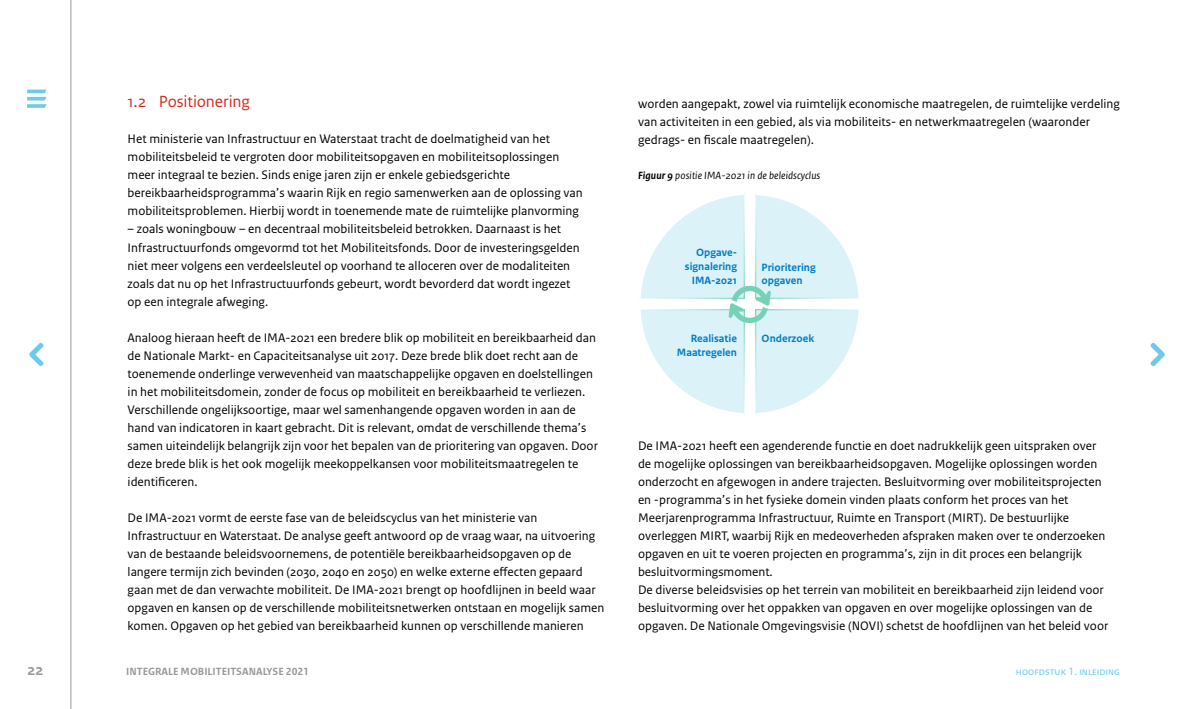
<style>
.page{position:relative;width:1191px;height:709px;background:#fff}
.page>*{position:absolute;margin:0;border:0;box-sizing:border-box;transform-origin:0 0}
.t1{font:17px "Rijksoverheid Sans Text";letter-spacing:-.01em;color:#d52b1e}
.t2{font:700 16px "Rijksoverheid Sans Heading";color:#999}
.t3{font:13px/18px "Rijksoverheid Sans Text";color:#000}
.t4{font:700 11.1px/13.9px "Rijksoverheid Sans Text";color:#007bc7;text-align:right}
.t5{font:italic 11px "Rijksoverheid Sans Text";letter-spacing:.01em;color:#000}
.t6{font:700 11px "Rijksoverheid Sans Text";color:#999}
.t7{font:11px "Rijksoverheid Sans Text";color:#6dcbe9}
.s1{font-weight:700}
</style>
<div class="page">
<svg style="left:639px;top:194px;width:220px;height:220px"></svg>
<svg style="left:728px;top:283px;width:43px;height:42px"></svg>
<svg style="left:1150px;top:342px;width:15px;height:24px"></svg>
<hr style="left:71px;top:0;width:1px;height:709px;background:#999">
<svg style="left:29px;top:342px;width:15px;height:24px"></svg>
<svg style="left:27px;top:90px;width:20px;height:18px"></svg>
<p class="t2" style="left:28px;top:660px;width:17px">22</p>
<h1 class="t1" style="left:128px;top:92px;width:124px">1.2 Positionering</h1>
<p class="t3" style="left:128px;top:130px;width:456px">Het ministerie van Infrastructuur en Waterstaat tracht de doelmatigheid van het mobiliteitsbeleid te vergroten door mobiliteitsopgaven en mobiliteitsoplossingen meer integraal te bezien. Sinds enige jaren zijn er enkele gebiedsgerichte bereikbaarheidsprogramma’s waarin Rijk en regio samenwerken aan de oplossing van mobiliteitsproblemen. Hierbij wordt in toenemende mate de ruimtelijke planvorming</p>
<p class="t3" style="left:128px;top:220px;width:454px">– zoals woningbouw – en decentraal mobiliteitsbeleid betrokken. Daarnaast is het Infrastructuurfonds omgevormd tot het Mobiliteitsfonds. Door de investeringsgelden niet meer volgens een verdeelsleutel op voorhand te alloceren over de modaliteiten zoals dat nu op het Infrastructuurfonds gebeurt, wordt bevorderd dat wordt ingezet op een integrale afweging.</p>
<p class="t3" style="left:128px;top:328px;width:472px">Analoog hieraan heeft de IMA-2021 een bredere blik op mobiliteit en bereikbaarheid dan de Nationale Markt- en Capaciteitsanalyse uit 2017. Deze brede blik doet recht aan de toenemende onderlinge verwevenheid van maatschappelijke opgaven en doelstellingen in het mobiliteitsdomein, zonder de focus op mobiliteit en bereikbaarheid te verliezen.<br>Verschillende ongelijksoortige, maar wel samenhangende opgaven worden in aan de hand van indicatoren in kaart gebracht. Dit is relevant, omdat de verschillende thema’s samen uiteindelijk belangrijk zijn voor het bepalen van de prioritering van opgaven. Door deze brede blik is het ook mogelijk meekoppelkansen voor mobiliteitsmaatregelen te identificeren.</p>
<p class="t3" style="left:128px;top:508px;width:478px">De IMA-2021 vormt de eerste fase van de beleidscyclus van het ministerie van Infrastructuur en Waterstaat. De analyse geeft antwoord op de vraag waar, na uitvoering van de bestaande beleidsvoornemens, de potentiële bereikbaarheidsopgaven op de langere termijn zich bevinden (2030, 2040 en 2050) en welke externe effecten gepaard gaan met de dan verwachte mobiliteit. De IMA-2021 brengt op hoofdlijnen in beeld waar opgaven en kansen op de verschillende mobiliteitsnetwerken ontstaan en mogelijk samen komen. Opgaven op het gebied van bereikbaarheid kunnen op verschillende manieren</p>
<p class="t3" style="left:638px;top:94px;width:483px">worden aangepakt, zowel via ruimtelijk economische maatregelen, de ruimtelijke verdeling van activiteiten in een gebied, als via mobiliteits- en netwerkmaatregelen (waaronder gedrags- en fiscale maatregelen).</p>
<p class="t5" style="left:638px;top:170px;width:184px"><span class="s1">Figuur 9</span> positie IMA-2021 in de beleidscyclus</p>
<p class="t4" style="left:685px;top:246px;width:54px">Opgave&shy;signalering<br>IMA-2021</p>
<p class="t4" style="left:761px;top:260px;width:56px;text-align:left">Prioritering opgaven</p>
<p class="t4" style="left:677px;top:331px;width:62px">Realisatie<br>Maatregelen</p>
<p class="t4" style="left:761px;top:331px;width:54px">Onderzoek</p>
<p class="t3" style="left:638px;top:436px;width:472px">De IMA-2021 heeft een agenderende functie en doet nadrukkelijk geen uitspraken over de mogelijke oplossingen van bereikbaarheidsopgaven. Mogelijke oplossingen worden onderzocht en afgewogen in andere trajecten. Besluitvorming over mobiliteitsprojecten en -programma’s in het fysieke domein vinden plaats conform het proces van het Meerjarenprogramma Infrastructuur, Ruimte en Transport (MIRT). De bestuurlijke overleggen MIRT, waarbij Rijk en medeoverheden afspraken maken over te onderzoeken opgaven en uit te voeren projecten en programma’s, zijn in dit proces een belangrijk besluitvormingsmoment.<br>De diverse beleidsvisies op het terrein van mobiliteit en bereikbaarheid zijn leidend voor besluitvorming over het oppakken van opgaven en over mogelijke oplossingen van de opgaven. De Nationale Omgevingsvisie (NOVI) schetst de hoofdlijnen van het beleid voor</p>
<p class="t6" style="left:126px;top:665px;width:184px">INTEGRALE MOBILITEITSANALYSE 2021</p>
<p class="t7" style="left:1016px;top:664px;width:106px">Hoofdstuk 1. inleiding</p>
</div>
